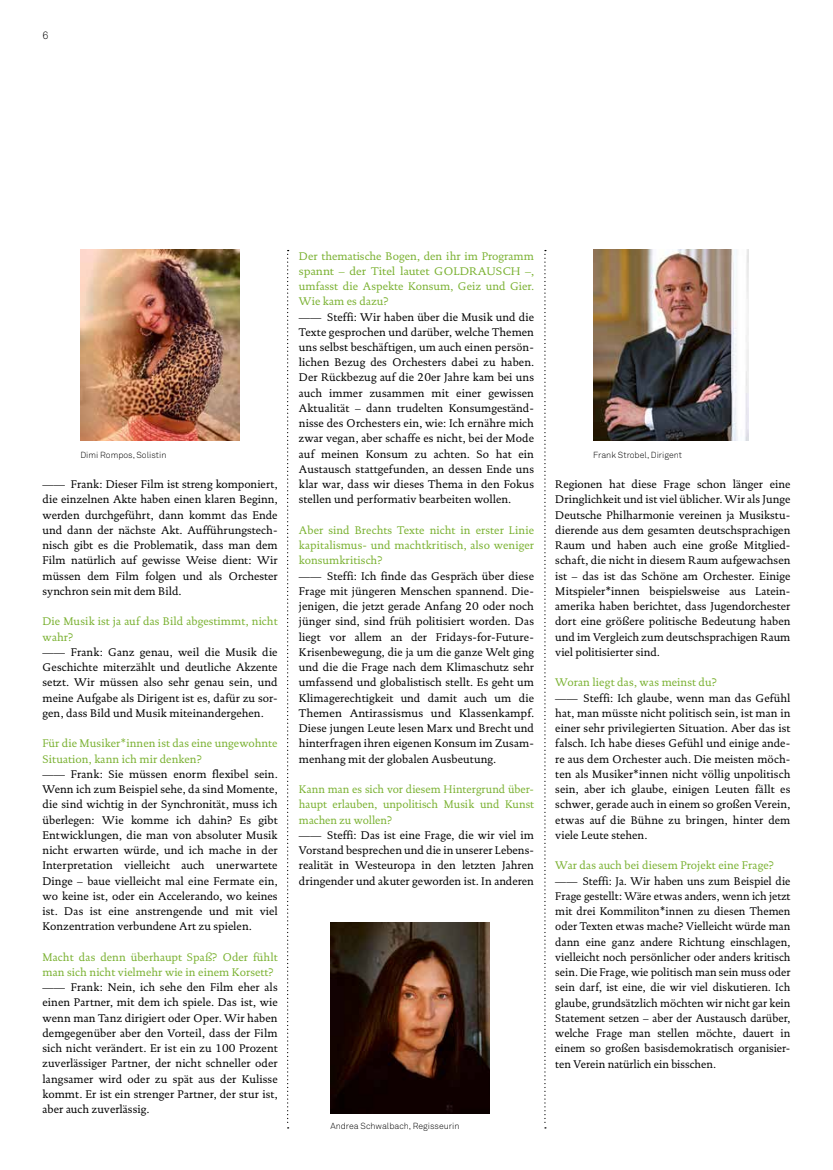
<style>
.page{position:relative;width:833px;height:1170px;background:#fff}
.page>*{position:absolute;margin:0;border:0;box-sizing:border-box;transform-origin:0 0}
.t1{font:11.25px/15.2px "DTL Documenta T";letter-spacing:.005em;color:#000;text-align:justify}
.t2{font:11.25px/15.2px "DTL Documenta T";letter-spacing:.005em;color:#7ab131}
.t3{font:300 10.62px "Akkurat";color:#000}
.t4{font:300 8.75px "Akkurat";color:#000}
</style>
<div class="page">
<svg style="left:287px;top:250px;width:2px;height:878px"></svg>
<svg style="left:544px;top:250px;width:2px;height:878px"></svg>
<img style="left:593px;top:250px;width:156px;height:191px">
<img style="left:80px;top:250px;width:160px;height:191px">
<img style="left:330px;top:922px;width:160px;height:191px">
<p class="t3" style="left:43px;top:29px;width:8px">6</p>
<p class="t4" style="left:80px;top:449px;width:88px">Dimi Rompos, Solistin</p>
<p class="t1" style="left:43px;top:476px;width:237px">—— Frank: Dieser Film ist streng komponiert, die einzelnen Akte haben einen klaren Beginn, werden durchgeführt, dann kommt das Ende und dann der nächste Akt. Aufführungstech&shy;nisch gibt es die Problematik, dass man dem Film natürlich auf gewisse Weise dient: Wir müssen dem Film folgen und als Orchester synchron sein mit dem Bild.</p>
<p class="t2" style="left:43px;top:614px;width:237px">Die Musik ist ja auf das Bild abgestimmt, nicht wahr?</p>
<p class="t1" style="left:43px;top:644px;width:237px">—— Frank: Ganz genau, weil die Musik die Geschichte miterzählt und deutliche Akzente setzt. Wir müssen also sehr genau sein, und meine Aufgabe als Dirigent ist es, dafür zu sor&shy;gen, dass Bild und Musik miteinandergehen.</p>
<p class="t2" style="left:43px;top:735px;width:237px">Für die Musiker*innen ist das eine ungewohnte<br>Situation, kann ich mir denken?</p>
<p class="t1" style="left:43px;top:766px;width:237px">—— Frank: Sie müssen enorm flexibel sein.<br>Wenn ich zum Beispiel sehe, da sind Momente, die sind wichtig in der Synchronität, muss ich überlegen: Wie komme ich dahin? Es gibt Entwicklungen, die man von absoluter Musik nicht erwarten würde, und ich mache in der Interpretation vielleicht auch unerwartete Dinge – baue vielleicht mal eine Fermate ein, wo keine ist, oder ein Accelerando, wo keines ist. Das ist eine anstrengende und mit viel Konzentration verbundene Art zu spielen.</p>
<p class="t2" style="left:43px;top:949px;width:237px">Macht das denn überhaupt Spaß? Oder fühlt man sich nicht vielmehr wie in einem Korsett?</p>
<p class="t1" style="left:43px;top:979px;width:237px">—— Frank: Nein, ich sehe den Film eher als einen Partner, mit dem ich spiele. Das ist, wie wenn man Tanz dirigiert oder Oper. Wir haben demgegenüber aber den Vorteil, dass der Film sich nicht verändert. Er ist ein zu 100 Prozent zuverlässiger Partner, der nicht schneller oder langsamer wird oder zu spät aus der Kulisse kommt. Er ist ein strenger Partner, der stur ist, aber auch zuverlässig.</p>
<p class="t2" style="left:299px;top:248px;width:237px;text-align:justify">Der thematische Bogen, den ihr im Programm spannt – der Titel lautet GOLDRAUSCH –, umfasst die Aspekte Konsum, Geiz und Gier.<br>Wie kam es dazu?</p>
<p class="t1" style="left:299px;top:309px;width:237px;text-align:left">—— Steffi: Wir haben über die Musik und die Texte gesprochen und darüber, welche Themen uns selbst beschäftigen, um auch einen persön&shy;lichen Bezug des Orchesters dabei zu haben.<br>Der Rückbezug auf die 20er Jahre kam bei uns auch immer zusammen mit einer gewissen Aktualität – dann trudelten Konsumgeständ&shy;nisse des Orchesters ein, wie: Ich ernähre mich zwar vegan, aber schaffe es nicht, bei der Mode auf meinen Konsum zu achten. So hat ein Austausch stattgefunden, an dessen Ende uns klar war, dass wir dieses Thema in den Fokus stellen und performativ bearbeiten wollen.</p>
<p class="t2" style="left:299px;top:522px;width:237px;text-align:justify">Aber sind Brechts Texte nicht in erster Linie kapitalismus- und machtkritisch, also weniger konsumkritisch?</p>
<p class="t1" style="left:299px;top:568px;width:237px;text-align:left">—— Steffi: Ich finde das Gespräch über diese Frage mit jüngeren Menschen spannend. Die&shy;jenigen, die jetzt gerade Anfang 20 oder noch jünger sind, sind früh politisiert worden. Das liegt vor allem an der Fridays-for-Future-Krisenbewegung, die ja um die ganze Welt ging und die die Frage nach dem Klimaschutz sehr umfassend und globalistisch stellt. Es geht um Klimagerechtigkeit und damit auch um die Themen Antirassismus und Klassenkampf.<br>Diese jungen Leute lesen Marx und Brecht und hinterfragen ihren eigenen Konsum im Zusam&shy;menhang mit der globalen Ausbeutung.</p>
<p class="t2" style="left:299px;top:781px;width:237px;text-align:justify">Kann man es sich vor diesem Hintergrund über&shy;haupt erlauben, unpolitisch Musik und Kunst machen zu wollen?</p>
<p class="t1" style="left:299px;top:827px;width:237px;text-align:left">—— Steffi: Das ist eine Frage, die wir viel im Vorstand besprechen und die in unserer Lebens&shy;realität in Westeuropa in den letzten Jahren dringender und akuter geworden ist. In anderen</p>
<p class="t4" style="left:330px;top:1119px;width:131px">Andrea Schwalbach, Regisseurin</p>
<p class="t4" style="left:593px;top:449px;width:91px">Frank Strobel, Dirigent</p>
<p class="t1" style="left:555px;top:476px;width:237px;text-align:left">Regionen hat diese Frage schon länger eine Dringlichkeit und ist viel üblicher. Wir als Junge Deutsche Philharmonie vereinen ja Musikstu&shy;dierende aus dem gesamten deutschsprachigen Raum und haben auch eine große Mitglied&shy;schaft, die nicht in diesem Raum aufgewachsen ist – das ist das Schöne am Orchester. Einige Mitspieler*innen beispielsweise aus Latein&shy;amerika haben berichtet, dass Jugendorchester dort eine größere politische Bedeutung haben und im Vergleich zum deutschsprachigen Raum viel politisierter sind.</p>
<p class="t2" style="left:555px;top:674px;width:163px">Woran liegt das, was meinst du?</p>
<p class="t1" style="left:555px;top:690px;width:237px">—— Steffi: Ich glaube, wenn man das Gefühl hat, man müsste nicht politisch sein, ist man in einer sehr privilegierten Situation. Aber das ist falsch. Ich habe dieses Gefühl und einige ande&shy;re aus dem Orchester auch. Die meisten möch&shy;ten als Musiker*innen nicht völlig unpolitisch sein, aber ich glaube, einigen Leuten fällt es schwer, gerade auch in einem so großen Verein, etwas auf die Bühne zu bringen, hinter dem viele Leute stehen.</p>
<p class="t2" style="left:555px;top:857px;width:220px">War das auch bei diesem Projekt eine Frage?</p>
<p class="t1" style="left:555px;top:873px;width:237px">—— Steffi: Ja. Wir haben uns zum Beispiel die Frage gestellt: Wäre etwas anders, wenn ich jetzt mit drei Kommiliton*innen zu diesen Themen oder Texten etwas mache? Vielleicht würde man dann eine ganz andere Richtung einschlagen, vielleicht noch persönlicher oder anders kritisch sein. Die Frage, wie politisch man sein muss oder sein darf, ist eine, die wir viel diskutieren. Ich glaube, grundsätzlich möchten wir nicht gar kein Statement setzen – aber der Austausch darüber, welche Frage man stellen möchte, dauert in einem so großen basisdemokratisch organisier&shy;ten Verein natürlich ein bisschen.</p>
</div>
